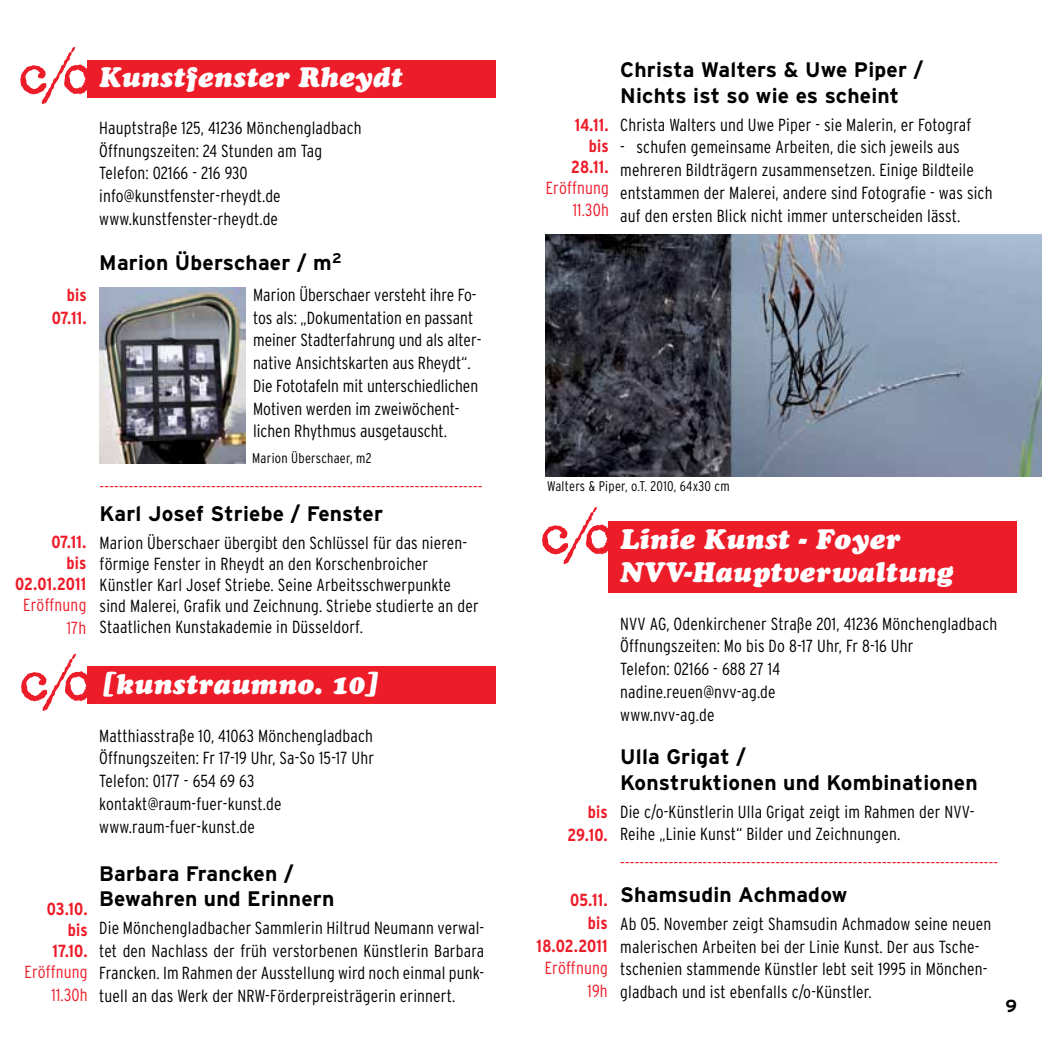
<style>
.page{position:relative;width:1042px;height:1042px;background:#fff}
.page>*{position:absolute;margin:0;border:0;box-sizing:border-box;transform-origin:0 0}
.t1{font:italic 28px/33.6px "Cooper Black Std";letter-spacing:.01em;color:#fff}
.t2{font:700 21px/25.2px "Interstate";letter-spacing:.01em;color:#000}
.t3{font:300 condensed 17.5px/22.8px "Interstate";letter-spacing:.01em;color:#000}
.t4{font:300 condensed 17.5px/22.8px "Interstate";letter-spacing:.01em;color:#ed1c29;text-align:right}
.t5{font:700 condensed 17.5px/21px "Interstate";letter-spacing:.01em;color:#ed1c29;text-align:right}
.t6{font:700 17.5px "Interstate";color:#000}
.t7{font:300 condensed 14px "Interstate";letter-spacing:.02em;color:#000}
</style>
<div class="page">
<div style="left:87px;top:60px;width:408px;height:37px;background:#ed1c29"></div>
<svg style="left:20px;top:47px;width:71px;height:57px"></svg>
<div style="left:87px;top:666px;width:409px;height:38px;background:#ed1c29"></div>
<svg style="left:21px;top:654px;width:66px;height:57px"></svg>
<img style="left:99px;top:287px;width:147px;height:176px">
<div style="left:608px;top:521px;width:409px;height:71px;background:#ed1c29"></div>
<svg style="left:542px;top:507px;width:66px;height:57px"></svg>
<img style="left:546px;top:234px;width:496px;height:243px">
<p class="t5" style="left:52px;top:283px;width:37px;line-height:22.8px">bis<br>07.11.</p>
<p class="t5" style="left:15px;top:531px;width:73px">07.11.<br>bis<br>02.01.2011</p>
<p class="t4" style="left:23px;top:593px;width:65px">Eröffnung<br>17h</p>
<h1 class="t1" style="left:99px;top:60px;width:304px">Kunstfenster Rheydt</h1>
<p class="t3" style="left:99px;top:116px;width:264px">Hauptstraße 125, 41236 Mönchengladbach<br>Öffnungszeiten: 24 Stunden am Tag<br>Telefon: 02166 - 216 930 info@kunstfenster-rheydt.de www.kunstfenster-rheydt.de</p>
<p class="t2" style="left:99px;top:250px;width:244px">Marion Überschaer / m<sup>2</sup></p>
<p class="t3" style="left:253px;top:283px;width:230px">Marion Überschaer versteht ihre Fo&shy;tos als: „Dokumentation en passant meiner Stadterfahrung und als alter&shy;native Ansichtskarten aus Rheydt“.<br>Die Fototafeln mit unterschiedlichen Motiven werden im zweiwöchent&shy;lichen Rhythmus ausgetauscht.</p>
<p class="t7" style="left:252px;top:450px;width:121px">Marion Überschaer, m2</p>
<p class="t4" style="left:100px;top:476px;width:384px">-------------------------------------------------------------------------------</p>
<p class="t2" style="left:100px;top:501px;width:285px">Karl Josef Striebe / Fenster</p>
<p class="t3" style="left:100px;top:532px;width:380px;line-height:21px">Marion Überschaer übergibt den Schlüssel für das nieren&shy;förmige Fenster in Rheydt an den Korschenbroicher Künstler Karl Josef Striebe. Seine Arbeitsschwerpunkte sind Malerei, Grafik und Zeichnung. Striebe studierte an der Staatlichen Kunstakademie in Düsseldorf.</p>
<p class="t5" style="left:47px;top:898px;width:42px">03.10. bis<br>17.10.</p>
<p class="t4" style="left:25px;top:960px;width:65px">Eröffnung<br>11.30h</p>
<h1 class="t1" style="left:99px;top:667px;width:283px">[kunstraumno. 10]</h1>
<p class="t3" style="left:99px;top:724px;width:276px">Matthiasstraße 10, 41063 Mönchengladbach Öffnungszeiten: Fr 17-19 Uhr, Sa-So 15-17 Uhr Telefon: 0177 - 654 69 63 kontakt@raum-fuer-kunst.de www.raum-fuer-kunst.de</p>
<p class="t2" style="left:99px;top:860px;width:237px">Barbara Francken /<br>Bewahren und Erinnern</p>
<p class="t3" style="left:99px;top:916px;width:386px;text-align:justify">Die Mönchengladbacher Sammlerin Hiltrud Neumann verwal&shy;tet den Nachlass der früh verstorbenen Künstlerin Barbara Francken. Im Rahmen der Ausstellung wird noch einmal punk&shy;tuell an das Werk der NRW-Förderpreisträgerin erinnert.</p>
<p class="t5" style="left:571px;top:114px;width:39px">14.11. bis<br>28.11.</p>
<p class="t4" style="left:546px;top:176px;width:65px">Eröffnung<br>11.30h</p>
<p class="t2" style="left:620px;top:57px;width:305px">Christa Walters &amp; Uwe Piper /<br>Nichts ist so wie es scheint</p>
<p class="t3" style="left:620px;top:113px;width:353px">Christa Walters und Uwe Piper - sie Malerin, er Fotograf</p>
<p class="t3" style="left:620px;top:136px;width:374px">- schufen gemeinsame Arbeiten, die sich jeweils aus mehreren Bildträgern zusammensetzen. Einige Bildteile entstammen der Malerei, andere sind Fotografie - was sich auf den ersten Blick nicht immer unterscheiden lässt.</p>
<p class="t7" style="left:547px;top:478px;width:184px">Walters &amp; Piper, o.T. 2010, 64x30 cm</p>
<p class="t5" style="left:567px;top:801px;width:42px;line-height:22.8px">bis<br>29.10.</p>
<p class="t5" style="left:537px;top:888px;width:73px;line-height:22.8px">05.11.<br>bis<br>18.02.2011</p>
<p class="t4" style="left:545px;top:957px;width:65px">Eröffnung<br>19h</p>
<h1 class="t1" style="left:620px;top:522px;width:334px">Linie Kunst - Foyer<br>NVV-Hauptverwaltung</h1>
<p class="t3" style="left:620px;top:612px;width:378px">NVV AG, Odenkirchener Straße 201, 41236 Mönchengladbach Öffnungszeiten: Mo bis Do 8-17 Uhr, Fr 8-16 Uhr<br>Telefon: 02166 - 688 27 14<br>nadine.reuen@nvv-ag.de<br>www.nvv-ag.de</p>
<p class="t2" style="left:620px;top:744px;width:359px">Ulla Grigat /<br>Konstruktionen und Kombinationen</p>
<p class="t3" style="left:620px;top:800px;width:356px">Die c/o-Künstlerin Ulla Grigat zeigt im Rahmen der NVV-<br>Reihe „Linie Kunst“ Bilder und Zeichnungen.</p>
<p class="t4" style="left:620px;top:851px;width:379px">------------------------------------------------------------------------------</p>
<p class="t2" style="left:620px;top:881px;width:229px">Shamsudin Achmadow</p>
<p class="t3" style="left:620px;top:912px;width:372px">Ab 05. November zeigt Shamsudin Achmadow seine neuen malerischen Arbeiten bei der Linie Kunst. Der aus Tsche&shy;tschenien stammende Künstler lebt seit 1995 in Mönchen&shy;gladbach und ist ebenfalls c/o-Künstler.</p>
<p class="t6" style="left:1005px;top:995px;width:13px">9</p>
</div>
